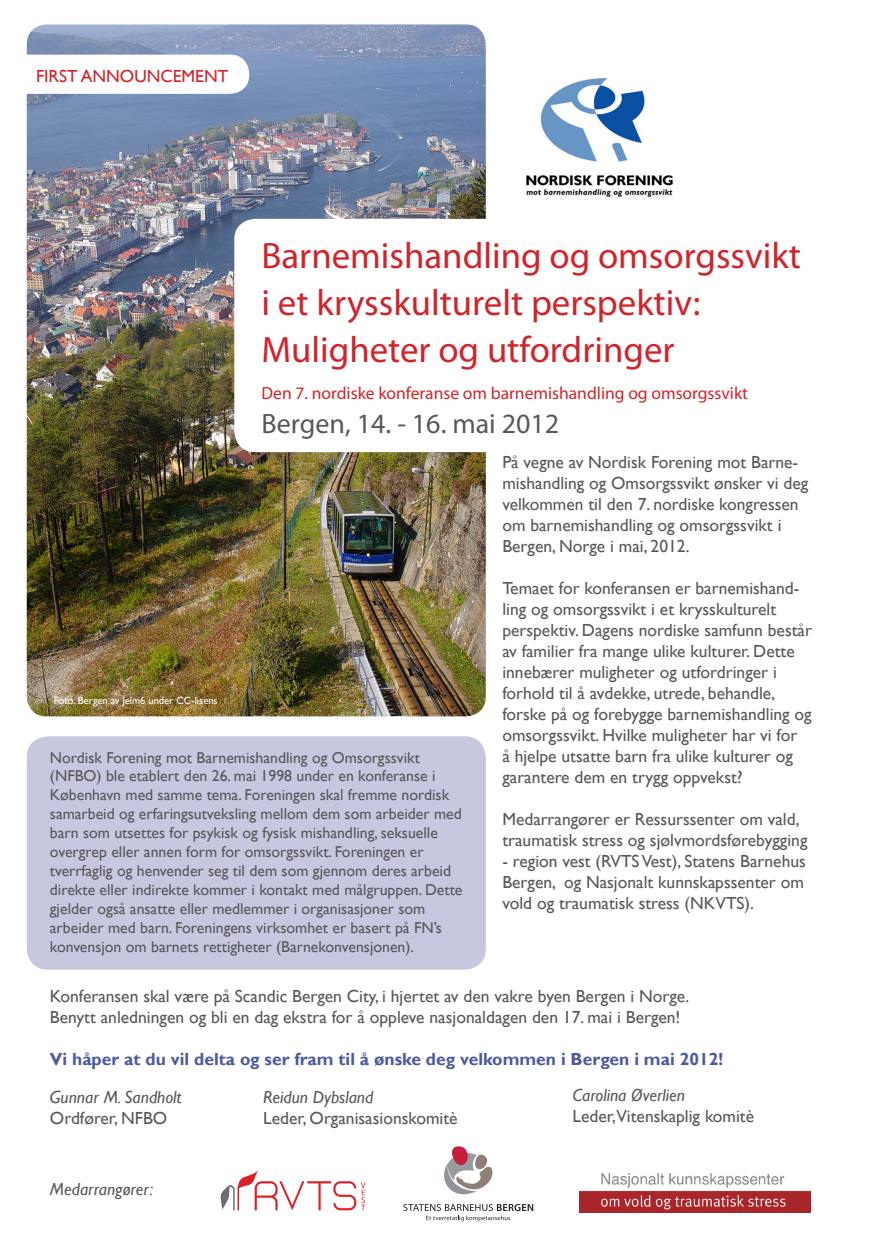
<style>
.page{position:relative;width:874px;height:1241px;background:#fff}
.page>*{position:absolute;margin:0;border:0;box-sizing:border-box;transform-origin:0 0}
.t1{font:36.75px/47.2px "Myriad Pro";color:#d1232a}
.t2{font:28px "Myriad Pro";color:#57585a}
.t3{font:17.5px/21px "Gill Sans";color:#57585a}
.t4{font:700 17.5px "Gill Sans";color:#4d5a9e}
.t5{font:italic 17.5px "Gill Sans";color:#57585a}
.t6{font:17.5px "Myriad Pro";color:#d1232a}
.t7{font:17.5px "Gill Sans";color:#d1232a}
.t8{font:15.75px/18.9px "Gill Sans";color:#57585a}
.t9{font:10.5px "Gill Sans";color:#fff}
</style>
<div class="page">
<img style="left:27px;top:24px;width:458px;height:692px">
<div style="left:234px;top:219px;width:628px;height:233px;background:#fff;border-radius:21px"></div>
<svg style="left:27px;top:55px;width:222px;height:39px"></svg>
<div style="left:27px;top:736px;width:458px;height:233px;background:#c7c7e0;border-radius:21px"></div>
<img style="left:526px;top:78px;width:147px;height:119px">
<img style="left:579px;top:1173px;width:230px;height:39px">
<svg style="left:220px;top:1170px;width:145px;height:39px"></svg>
<svg style="left:444px;top:1146px;width:48px;height:49px"></svg>
<svg style="left:403px;top:1204px;width:130px;height:17px"></svg>
<p class="t7" style="left:36px;top:65px;width:194px">FIRST ANNOUNCEMENT</p>
<p class="t1" style="left:261px;top:231px;width:540px">Barnemishandling og omsorgssvikt i et krysskulturelt perspektiv:</p>
<p class="t1" style="left:261px;top:326px;width:414px">Muligheter og utfordringer</p>
<p class="t6" style="left:261px;top:382px;width:487px">Den 7. nordiske konferanse om barnemishandling og omsorgssvikt</p>
<p class="t2" style="left:261px;top:406px;width:299px">Bergen, 14. - 16. mai 2012</p>
<p class="t3" style="left:502px;top:452px;width:307px">På vegne av Nordisk Forening mot Barne&shy;mishandling og Omsorgssvikt ønsker vi deg velkommen til den 7. nordiske kongressen om barnemishandling og omsorgssvikt i Bergen, Norge i mai, 2012.</p>
<p class="t3" style="left:502px;top:578px;width:311px">Temaet for konferansen er barnemishand&shy;ling og omsorgssvikt i et krysskulturelt perspektiv. Dagens nordiske samfunn består av familier fra mange ulike kulturer. Dette innebærer muligheter og utfordringer i forhold til å avdekke, utrede, behandle, forske på og forebygge barnemishandling og omsorgssvikt. Hvilke muligheter har vi for<br>å hjelpe utsatte barn fra ulike kulturer og garantere dem en trygg oppvekst?</p>
<p class="t3" style="left:502px;top:809px;width:306px">Medarrangører er Ressurssenter om vald, traumatisk stress og sjølvmordsførebygging</p>
<p class="t3" style="left:502px;top:851px;width:305px;text-align:justify">- region vest (RVTS Vest), Statens Barnehus Bergen, og Nasjonalt kunnskapssenter om vold og traumatisk stress (NKVTS).</p>
<p class="t9" style="left:54px;top:694px;width:165px">Foto: Bergen av Jelm6 under CC-lisens</p>
<p class="t8" style="left:50px;top:748px;width:414px">Nordisk Forening mot Barnemishandling og Omsorgssvikt (NFBO) ble etablert den 26. mai 1998 under en konferanse i København med samme tema. Foreningen skal fremme nordisk samarbeid og erfaringsutveksling mellom dem som arbeider med barn som utsettes for psykisk og fysisk mishandling, seksuelle overgrep eller annen form for omsorgssvikt. Foreningen er tverrfaglig og henvender seg til dem som gjennom deres arbeid direkte eller indirekte kommer i kontakt med målgruppen. Dette gjelder også ansatte eller medlemmer i organisasjoner som arbeider med barn. Foreningens virksomhet er basert på FN’s konvensjon om barnets rettigheter (Barnekonvensjonen).</p>
<p class="t3" style="left:50px;top:985px;width:640px">Konferansen skal være på Scandic Bergen City, i hjertet av den vakre byen Bergen i Norge.</p>
<p class="t3" style="left:50px;top:1006px;width:631px">Benytt anledningen og bli en dag ekstra for å oppleve nasjonaldagen den 17. mai i Bergen!</p>
<p class="t4" style="left:50px;top:1048px;width:674px">Vi håper at du vil delta og ser fram til å ønske deg velkommen i Bergen i mai 2012!</p>
<p class="t5" style="left:50px;top:1087px;width:133px">Gunnar M. Sandholt</p>
<p class="t3" style="left:50px;top:1108px;width:119px">Ordfører, NFBO</p>
<p class="t5" style="left:50px;top:1178px;width:105px">Medarrangører:</p>
<p class="t5" style="left:263px;top:1087px;width:112px">Reidun Dybsland</p>
<p class="t3" style="left:263px;top:1108px;width:196px">Leder, Organisasionskomitè</p>
<p class="t5" style="left:572px;top:1085px;width:114px">Carolina Øverlien</p>
<p class="t3" style="left:572px;top:1106px;width:183px">Leder,Vitenskaplig komitè</p>
</div>
